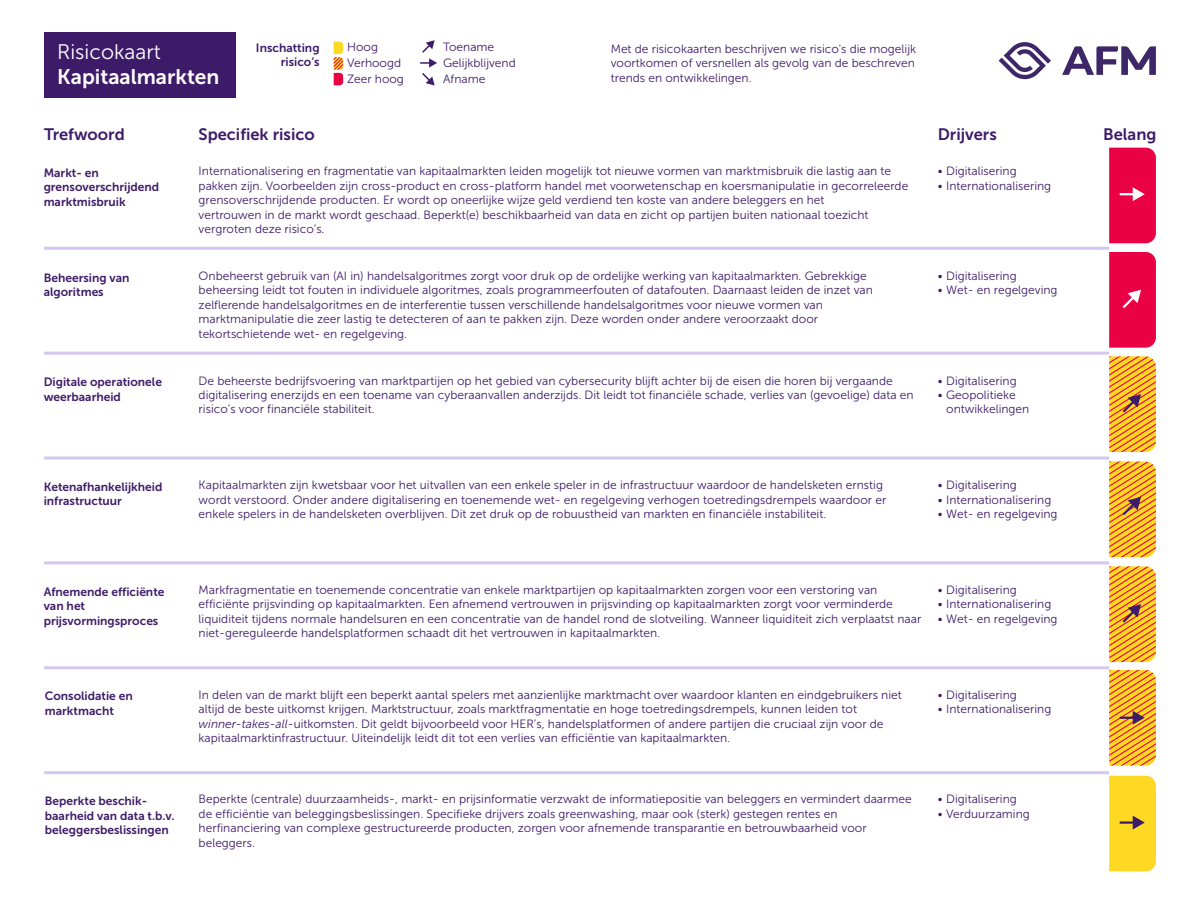
<style>
.page{position:relative;width:1200px;height:901px;background:#fff}
.page>*{position:absolute;margin:0;border:0;box-sizing:border-box;transform-origin:0 0}
.t1{font:21px "Museo Sans 700";color:#fff}
.t2{font:21px "Museo Sans 300";color:#fff}
.t3{font:16.5px "Museo Sans 700";color:#3e1b68}
.t4{font:12px/14.4px "Museo Sans 300";color:#3e1b68}
.t5{font:12px/14.4px "Museo Sans 700";color:#3e1b68}
.t6{font:12px "Museo Sans 700";color:#3d1c69}
.s1{font-style:italic}
</style>
<div class="page">
<div style="left:44px;top:32px;width:192px;height:66px;background:#3e1b68"></div>
<svg style="left:1109px;top:775px;width:47px;height:95px;background:#f8d429"></svg>
<svg style="left:1109px;top:252px;width:47px;height:95px;background:#ea0a4b"></svg>
<svg style="left:1109px;top:566px;width:47px;height:95px;background:#f3a72f"></svg>
<svg style="left:1109px;top:356px;width:47px;height:96px;background:#f3a72f"></svg>
<svg style="left:1109px;top:147px;width:47px;height:96px;background:#ea0b4c"></svg>
<svg style="left:1109px;top:461px;width:47px;height:96px;background:#f3a72f"></svg>
<svg style="left:1109px;top:669px;width:47px;height:96px;background:#f4a730"></svg>
<hr style="left:44px;top:246px;width:1065px;height:3px;background:#d3c7ef">
<hr style="left:44px;top:351px;width:1065px;height:3px;background:#d3c7ef">
<hr style="left:44px;top:456px;width:1065px;height:3px;background:#d3c7ef">
<hr style="left:44px;top:561px;width:1065px;height:3px;background:#d3c7ef">
<hr style="left:44px;top:666px;width:1065px;height:3px;background:#d3c7ef">
<hr style="left:44px;top:770px;width:1065px;height:3px;background:#d3c7ef">
<svg style="left:1062px;top:46px;width:94px;height:29px"></svg>
<svg style="left:999px;top:42px;width:52px;height:37px"></svg>
<svg style="left:420px;top:40px;width:17px;height:45px"></svg>
<svg style="left:334px;top:42px;width:9px;height:43px"></svg>
<h1 class="t2" style="left:57px;top:40px;width:105px">Risicokaart</h1>
<h1 class="t1" style="left:57px;top:65px;width:164px">Kapitaalmarkten</h1>
<p class="t6" style="left:256px;top:41px;width:65px">Inschatting</p>
<p class="t4" style="left:347px;top:40px;width:32px">Hoog</p>
<p class="t6" style="left:281px;top:55px;width:40px">risico’s</p>
<p class="t4" style="left:347px;top:55px;width:56px">Verhoogd</p>
<p class="t4" style="left:443px;top:39px;width:74px;line-height:15.9px">Toename<br>Gelijkblijvend</p>
<p class="t4" style="left:347px;top:72px;width:58px">Zeer hoog</p>
<p class="t4" style="left:443px;top:72px;width:44px">Afname</p>
<p class="t4" style="left:611px;top:41px;width:307px;text-align:justify">Met de risicokaarten beschrijven we risico's die mogelijk voortkomen of versnellen als gevolg van de beschreven trends en ontwikkelingen.</p>
<h2 class="t3" style="left:44px;top:125px;width:82px">Trefwoord</h2>
<h2 class="t3" style="left:199px;top:125px;width:118px">Specifiek risico</h2>
<h2 class="t3" style="left:938px;top:125px;width:61px">Drijvers</h2>
<h2 class="t3" style="left:1103px;top:125px;width:55px">Belang</h2>
<p class="t5" style="left:44px;top:165px;width:117px">Markt- en grensoverschrijdend marktmisbruik</p>
<p class="t5" style="left:44px;top:270px;width:87px">Beheersing van algoritmes</p>
<p class="t5" style="left:44px;top:375px;width:120px">Digitale operationele weerbaarheid</p>
<p class="t4" style="left:199px;top:164px;width:711px">Internationalisering en fragmentatie van kapitaalmarkten leiden mogelijk tot nieuwe vormen van marktmisbruik die lastig aan te pakken zijn. Voorbeelden zijn cross-product en cross-platform handel met voorwetenschap en koersmanipulatie in gecorreleerde grensoverschrijdende producten. Er wordt op oneerlijke wijze geld verdiend ten koste van andere beleggers en het<br>vertrouwen in de markt wordt geschaad. Beperkt(e) beschikbaarheid van data en zicht op partijen buiten nationaal toezicht vergroten deze risico’s.</p>
<p class="t4" style="left:199px;top:268px;width:676px">Onbeheerst gebruik van (AI in) handelsalgoritmes zorgt voor druk op de ordelijke werking van kapitaalmarkten. Gebrekkige beheersing leidt tot fouten in individuele algoritmes, zoals programmeerfouten of datafouten. Daarnaast leiden de inzet van zelflerende handelsalgoritmes en de interferentie tussen verschillende handelsalgoritmes voor nieuwe vormen van marktmanipulatie die zeer lastig te detecteren of aan te pakken zijn. Deze worden onder andere veroorzaakt door tekortschietende wet- en regelgeving.</p>
<p class="t4" style="left:199px;top:373px;width:716px">De beheerste bedrijfsvoering van marktpartijen op het gebied van cybersecurity blijft achter bij de eisen die horen bij vergaande digitalisering enerzijds en een toename van cyberaanvallen anderzijds. Dit leidt tot financiële schade, verlies van (gevoelige) data en risico’s voor financiële stabiliteit.</p>
<p class="t4" style="left:938px;top:164px;width:81px">• Digitalisering</p>
<p class="t4" style="left:938px;top:178px;width:115px">• Internationalisering</p>
<p class="t4" style="left:938px;top:268px;width:81px">• Digitalisering</p>
<p class="t4" style="left:938px;top:283px;width:121px">• Wet- en regelgeving</p>
<p class="t4" style="left:938px;top:373px;width:81px">• Digitalisering</p>
<p class="t4" style="left:946px;top:387px;width:85px;text-indent:-9px">• Geopolitieke ontwikkelingen</p>
<p class="t5" style="left:44px;top:479px;width:120px">Ketenafhankelijkheid infrastructuur</p>
<p class="t4" style="left:199px;top:478px;width:689px">Kapitaalmarkten zijn kwetsbaar voor het uitvallen van een enkele speler in de infrastructuur waardoor de handelsketen ernstig wordt verstoord. Onder andere digitalisering en toenemende wet- en regelgeving verhogen toetredingsdrempels waardoor er enkele spelers in de handelsketen overblijven. Dit zet druk op de robuustheid van markten en financiële instabiliteit.</p>
<p class="t4" style="left:938px;top:478px;width:81px">• Digitalisering</p>
<p class="t4" style="left:938px;top:492px;width:115px">• Internationalisering</p>
<p class="t4" style="left:938px;top:506px;width:121px">• Wet- en regelgeving</p>
<p class="t5" style="left:44px;top:584px;width:122px">Afnemende efficiënte van het prijsvormingsproces</p>
<p class="t5" style="left:45px;top:688px;width:89px">Consolidatie en marktmacht</p>
<p class="t5" style="left:45px;top:793px;width:131px">Beperkte beschik&shy;baarheid van data t.b.v. beleggersbeslissingen</p>
<p class="t4" style="left:199px;top:582px;width:724px">Markfragmentatie en toenemende concentratie van enkele marktpartijen op kapitaalmarkten zorgen voor een verstoring van efficiënte prijsvinding op kapitaalmarkten. Een afnemend vertrouwen in prijsvinding op kapitaalmarkten zorgt voor verminderde liquiditeit tijdens normale handelsuren en een concentratie van de handel rond de slotveiling. Wanneer liquiditeit zich verplaatst naar niet-gereguleerde handelsplatformen schaadt dit het vertrouwen in kapitaalmarkten.</p>
<p class="t4" style="left:938px;top:582px;width:81px">• Digitalisering</p>
<p class="t4" style="left:938px;top:597px;width:115px">• Internationalisering</p>
<p class="t4" style="left:938px;top:611px;width:121px">• Wet- en regelgeving</p>
<p class="t4" style="left:199px;top:687px;width:705px">In delen van de markt blijft een beperkt aantal spelers met aanzienlijke marktmacht over waardoor klanten en eindgebruikers niet altijd de beste uitkomst krijgen. Marktstructuur, zoals marktfragmentatie en hoge toetredingsdrempels, kunnen leiden tot <span class="s1">winner-takes-all</span>-uitkomsten. Dit geldt bijvoorbeeld voor HER’s, handelsplatformen of andere partijen die cruciaal zijn voor de kapitaalmarktinfrastructuur. Uiteindelijk leidt dit tot een verlies van efficiëntie van kapitaalmarkten.</p>
<p class="t4" style="left:199px;top:791px;width:715px">Beperkte (centrale) duurzaamheids-, markt- en prijsinformatie verzwakt de informatiepositie van beleggers en vermindert daarmee de efficiëntie van beleggingsbeslissingen. Specifieke drijvers zoals greenwashing, maar ook (sterk) gestegen rentes en herfinanciering van complexe gestructureerde producten, zorgen voor afnemende transparantie en betrouwbaarheid voor beleggers.</p>
<p class="t4" style="left:938px;top:687px;width:81px">• Digitalisering</p>
<p class="t4" style="left:938px;top:701px;width:115px">• Internationalisering</p>
<p class="t4" style="left:938px;top:791px;width:81px">• Digitalisering</p>
<p class="t4" style="left:938px;top:806px;width:94px">• Verduurzaming</p>
</div>
